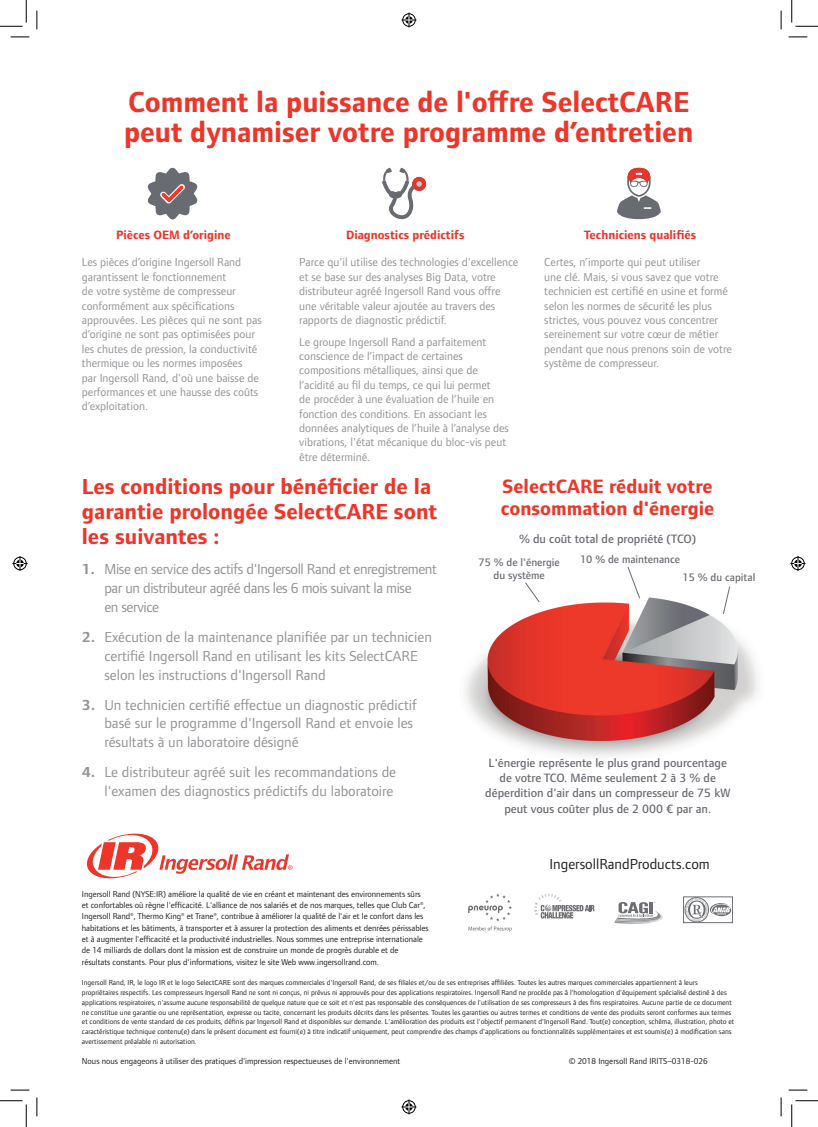
<style>
.page{position:relative;width:818px;height:1127px;background:#fff}
.page>*{position:absolute;margin:0;border:0;box-sizing:border-box;transform-origin:0 0}
.t1{font:700 30px/30px "Foundry Form Sans";color:#ee3529}
.ChartBody{font:700 22.5px/25px "Foundry Form Sans";color:#ee3529}
.ChartBody-2{font:700 20px/22.5px "Foundry Form Sans";color:#ee3529}
.t2{font:15px/18.8px "Foundry Form Sans";color:#919396}
.t3{font:15px/18.8px "Foundry Form Sans";letter-spacing:-.025em;color:#919396}
.t4{font:15px "Foundry Form Sans";color:#231f20}
.ChartBody-3{font:500 12.5px/15px "Foundry Form Sans";color:#696b73;text-align:center}
.ChartBody-4{font:700 12.5px "Foundry Form Sans";color:#ee3529}
.ChartBody-5{font:11.88px/14.4px "Foundry Form Sans";color:#919396}
.t5{font:500 11.25px/12.5px "Foundry Form Sans";color:#696b73;text-align:center}
.Body_Copy_Sans{font:8.75px/11.2px "Foundry Form Sans";letter-spacing:-.005em;color:#231f20}
.Headline{font:8.75px "Foundry Form Sans";color:#231f20}
.t6{font:7.5px/9.8px "Foundry Form Sans";color:#231f20}
.s1{font-weight:700}
</style>
<div class="page">
<img style="left:466px;top:597px;width:292px;height:159px">
<svg style="left:685px;top:898px;width:45px;height:22px"></svg>
<div style="left:683px;top:896px;width:49px;height:26px;border:1px solid #6d6e71"></div>
<svg style="left:534px;top:893px;width:60px;height:25px"></svg>
<svg style="left:468px;top:893px;width:44px;height:38px"></svg>
<svg style="left:614px;top:902px;width:49px;height:22px"></svg>
<svg style="left:87px;top:833px;width:205px;height:45px"></svg>
<svg style="left:148px;top:168px;width:49px;height:51px"></svg>
<svg style="left:382px;top:167px;width:44px;height:52px"></svg>
<svg style="left:617px;top:168px;width:44px;height:51px"></svg>
<svg style="left:627px;top:567px;width:13px;height:32px"></svg>
<svg style="left:723px;top:586px;width:7px;height:28px"></svg>
<svg style="left:525px;top:582px;width:15px;height:20px"></svg>
<svg style="left:11px;top:36px;width:18px;height:2px"></svg>
<svg style="left:788px;top:36px;width:19px;height:2px"></svg>
<svg style="left:11px;top:1089px;width:18px;height:1px"></svg>
<svg style="left:788px;top:1089px;width:19px;height:1px"></svg>
<svg style="left:36px;top:11px;width:2px;height:18px"></svg>
<svg style="left:36px;top:1097px;width:2px;height:18px"></svg>
<svg style="left:780px;top:11px;width:2px;height:18px"></svg>
<svg style="left:780px;top:1097px;width:2px;height:18px"></svg>
<svg style="left:0;top:0;width:27px;height:27px"></svg>
<svg style="left:0;top:1100px;width:27px;height:26px"></svg>
<svg style="left:791px;top:0;width:27px;height:27px"></svg>
<svg style="left:791px;top:1100px;width:27px;height:26px"></svg>
<svg style="left:401px;top:13px;width:15px;height:15px"></svg>
<svg style="left:401px;top:1099px;width:15px;height:15px"></svg>
<svg style="left:13px;top:556px;width:15px;height:15px"></svg>
<svg style="left:790px;top:556px;width:15px;height:15px"></svg>
<p class="t1" style="left:124px;top:87px;width:571px">Comment la puissance de l'offre SelectCARE peut dynamiser votre programme d’entretien</p>
<p class="ChartBody-4" style="left:116px;top:227px;width:116px">Pièces OEM d’origine</p>
<p class="ChartBody-5" style="left:82px;top:255px;width:181px">Les pièces d’origine Ingersoll Rand garantissent le fonctionnement<br>de votre système de compresseur conformément aux spécifications approuvées. Les pièces qui ne sont pas d’origine ne sont pas optimisées pour les chutes de pression, la conductivité thermique ou les normes imposées<br>par Ingersoll Rand, d'où une baisse de performances et une hausse des coûts d’exploitation.</p>
<p class="ChartBody-4" style="left:346px;top:227px;width:120px">Diagnostics prédictifs</p>
<p class="ChartBody-5" style="left:299px;top:255px;width:221px">Parce qu'il utilise des technologies d'excellence et se base sur des analyses Big Data, votre distributeur agréé Ingersoll Rand vous offre une véritable valeur ajoutée au travers des rapports de diagnostic prédictif.</p>
<p class="ChartBody-5" style="left:299px;top:334px;width:211px">Le groupe Ingersoll Rand a parfaitement conscience de l’impact de certaines compositions métalliques, ainsi que de l’acidité au fil du temps, ce qui lui permet<br>de procéder à une évaluation de l’huile en fonction des conditions. En associant les données analytiques de l’huile à l’analyse des vibrations, l'état mécanique du bloc-vis peut être déterminé.</p>
<p class="ChartBody-4" style="left:584px;top:227px;width:114px">Techniciens qualifiés</p>
<p class="ChartBody-5" style="left:544px;top:255px;width:189px">Certes, n’importe qui peut utiliser<br>une clé. Mais, si vous savez que votre technicien est certifié en usine et formé selon les normes de sécurité les plus strictes, vous pouvez vous concentrer sereinement sur votre cœur de métier pendant que nous prenons soin de votre système de compresseur.</p>
<p class="ChartBody" style="left:82px;top:474px;width:357px">Les conditions pour bénéficier de la garantie prolongée SelectCARE sont les suivantes :</p>
<p class="t3" style="left:104px;top:560px;width:334px;text-indent:-22px"><span class="s1">1.</span> Mise en service des actifs d'Ingersoll Rand et enregistrement par un distributeur agréé dans les 6 mois suivant la mise<br>en service</p>
<p class="t2" style="left:104px;top:627px;width:329px;text-indent:-22px"><span class="s1">2.</span> Exécution de la maintenance planifiée par un technicien certifié Ingersoll Rand en utilisant les kits SelectCARE selon les instructions d'Ingersoll Rand</p>
<p class="t2" style="left:104px;top:695px;width:314px;text-indent:-22px"><span class="s1">3.</span> Un technicien certifié effectue un diagnostic prédictif basé sur le programme d'Ingersoll Rand et envoie les résultats à un laboratoire désigné</p>
<p class="t2" style="left:82px;top:762px;width:316px;text-align:right"><span class="s1">4.</span> Le distributeur agréé suit les recommandations de l'examen des diagnostics prédictifs du laboratoire</p>
<p class="Body_Copy_Sans" style="left:82px;top:888px;width:348px">Ingersoll Rand (NYSE:IR) améliore la qualité de vie en créant et maintenant des environnements sûrs et confortables où règne l'efficacité. L'alliance de nos salariés et de nos marques, telles que Club Car®, Ingersoll Rand®, Thermo King® et Trane®, contribue à améliorer la qualité de l'air et le confort dans les habitations et les bâtiments, à transporter et à assurer la protection des aliments et denrées périssables et à augmenter l'efficacité et la productivité industrielles. Nous sommes une entreprise internationale de 14 milliards de dollars dont la mission est de construire un monde de progrès durable et de résultats constants. Pour plus d'informations, visitez le site Web www.ingersollrand.com.</p>
<p class="ChartBody-2" style="left:501px;top:475px;width:215px">SelectCARE réduit votre consommation d'énergie</p>
<p class="ChartBody-3" style="left:519px;top:531px;width:179px">% du coût total de propriété (TCO)</p>
<p class="t5" style="left:479px;top:556px;width:83px">75 % de l'énergie du système</p>
<p class="t5" style="left:580px;top:553px;width:102px">10 % de maintenance</p>
<p class="t5" style="left:683px;top:571px;width:74px">15 % du capital</p>
<p class="ChartBody-3" style="left:485px;top:755px;width:247px">L'énergie représente le plus grand pourcentage de votre TCO. Même seulement 2 à 3 % de déperdition d'air dans un compresseur de 75 kW peut vous coûter plus de 2 000 € par an.</p>
<p class="t4" style="left:549px;top:855px;width:162px">IngersollRandProducts.com</p>
<p class="t6" style="left:82px;top:977px;width:654px">Ingersoll Rand, IR, le logo IR et le logo SelectCARE sont des marques commerciales d'Ingersoll Rand, de ses filiales et/ou de ses entreprises affiliées. Toutes les autres marques commerciales appartiennent à leurs propriétaires respectifs. Les compresseurs Ingersoll Rand ne sont ni conçus, ni prévus ni approuvés pour des applications respiratoires. Ingersoll Rand ne procède pas à l'homologation d'équipement spécialisé destiné à des applications respiratoires, n'assume aucune responsabilité de quelque nature que ce soit et n'est pas responsable des conséquences de l'utilisation de ses compresseurs à des fins respiratoires. Aucune partie de ce document ne constitue une garantie ou une représentation, expresse ou tacite, concernant les produits décrits dans les présentes. Toutes les garanties ou autres termes et conditions de vente des produits seront conformes aux termes et conditions de vente standard de ces produits, définis par Ingersoll Rand et disponibles sur demande. L'amélioration des produits est l'objectif permanent d'Ingersoll Rand. Tout(e) conception, schéma, illustration, photo et caractéristique technique contenu(e) dans le présent document est fourni(e) à titre indicatif uniquement, peut comprendre des champs d'applications ou fonctionnalités supplémentaires et est soumis(e) à modification sans avertissement préalable ni autorisation.</p>
<p class="Headline" style="left:82px;top:1055px;width:320px">Nous nous engageons à utiliser des pratiques d'impression respectueuses de l'environnement</p>
<p class="Headline" style="left:569px;top:1055px;width:140px">© 2018 Ingersoll Rand IRITS–0318-026</p>
</div>
